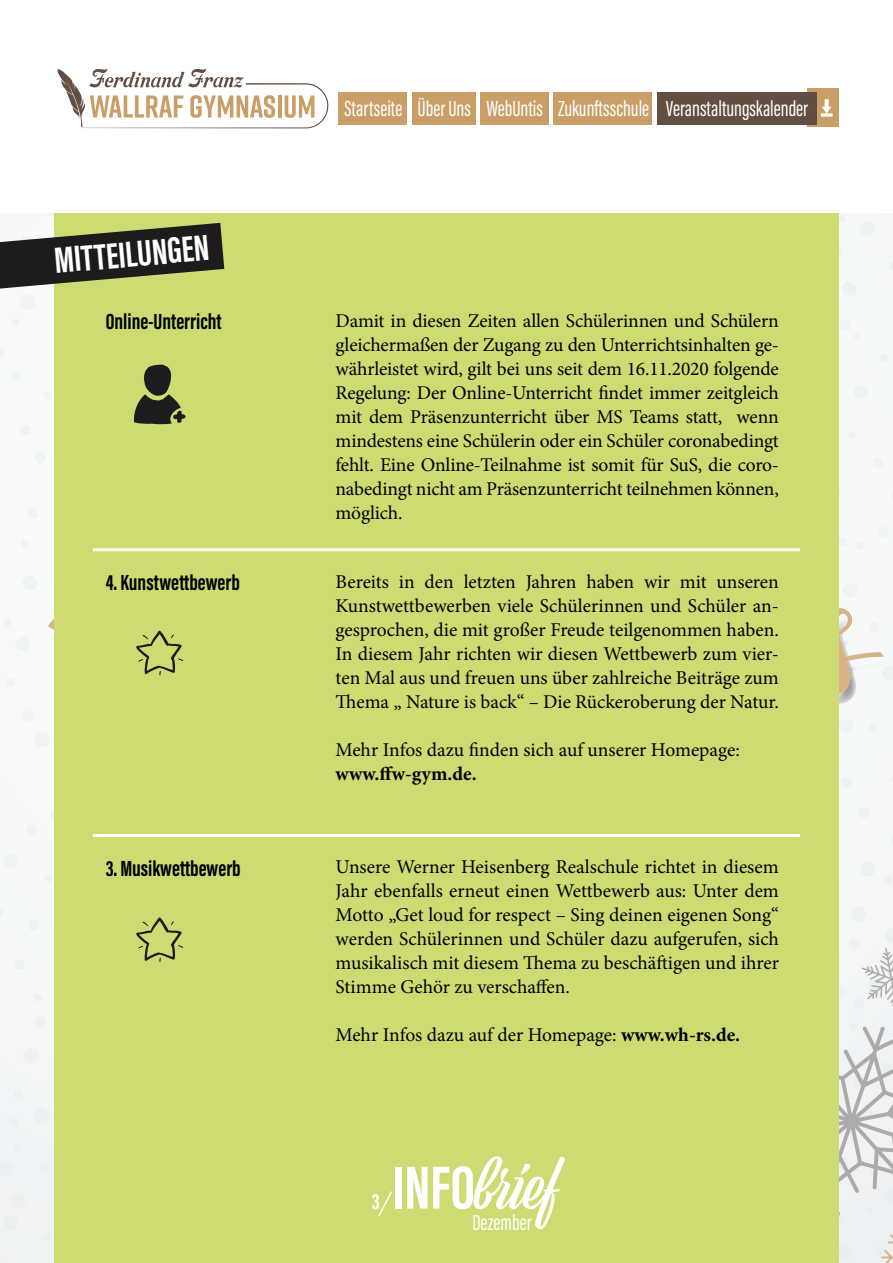
<style>
.page{position:relative;width:893px;height:1263px;background:#f6f8f9}
.page>*{position:absolute;margin:0;border:0;box-sizing:border-box;transform-origin:0 0}
.t1{font:62.7px "Viktor Script";color:#fff}
.t2{font:700 37.5px "Acumin Pro Extra Cond";color:#fff}
.t3{font:22.5px "Acumin Pro Extra Cond";color:#fff}
.t4{font:700 22.5px "Acumin Pro Extra Cond";color:#000}
.t5{font:700 22.5px "Acumin Pro Extra Cond";color:#fff}
.t6{font:19.5px/24px "Minion Pro";letter-spacing:-.005em;color:#000;text-align:justify}
.t7{font:700 19.5px "Minion Pro";letter-spacing:.01em;color:#000}
.s1{font-weight:700}
.s2{font-family:"Acumin Pro Extra Cond";font-weight:700}
</style>
<div class="page">
<div style="left:3px;top:854px;width:15px;height:14px;background:#eff2f2;border-radius:7px"></div>
<div style="left:35px;top:732px;width:15px;height:15px;background:#f0f2f3;border-radius:7px"></div>
<div style="left:15px;top:636px;width:15px;height:15px;background:#f0f3f4;border-radius:7px"></div>
<svg style="left:10px;top:1117px;width:8px;height:8px"></svg>
<svg style="left:44px;top:1234px;width:7px;height:7px"></svg>
<div style="left:3px;top:1215px;width:15px;height:15px;background:#eaeeee;border-radius:7px"></div>
<div style="left:34px;top:1108px;width:15px;height:15px;background:#ebeff0;border-radius:7px"></div>
<div style="left:24px;top:1048px;width:15px;height:15px;background:#ecf0f0;border-radius:7px"></div>
<div style="left:12px;top:1193px;width:14px;height:15px;background:#ebefef;border-radius:7px"></div>
<svg style="left:41px;top:1165px;width:6px;height:7px"></svg>
<svg style="left:14px;top:1145px;width:7px;height:6px"></svg>
<svg style="left:14px;top:1090px;width:7px;height:8px"></svg>
<svg style="left:0;top:1161px;width:13px;height:15px"></svg>
<div style="left:20px;top:294px;width:15px;height:15px;background:#f0f2f3;border-radius:7px"></div>
<div style="left:23px;top:576px;width:14px;height:15px;background:#f0f3f4;border-radius:7px"></div>
<div style="left:842px;top:282px;width:14px;height:15px;background:#eff1f2;border-radius:7px"></div>
<div style="left:859px;top:221px;width:15px;height:15px;background:#eef1f1;border-radius:7px"></div>
<div style="left:854px;top:384px;width:15px;height:15px;background:#eff2f2;border-radius:7px"></div>
<div style="left:851px;top:906px;width:15px;height:15px;background:#ecf0f1;border-radius:7px"></div>
<div style="left:839px;top:719px;width:15px;height:15px;background:#eff1f2;border-radius:7px"></div>
<div style="left:860px;top:861px;width:15px;height:15px;background:#edf0f1;border-radius:7px"></div>
<svg style="left:839px;top:608px;width:45px;height:89px"></svg>
<svg style="left:861px;top:948px;width:32px;height:50px"></svg>
<svg style="left:839px;top:998px;width:54px;height:261px"></svg>
<svg style="left:877px;top:1225px;width:16px;height:38px"></svg>
<div style="left:54px;top:212px;width:785px;height:1051px;background:#cddb72"></div>
<svg style="left:0;top:223px;width:224px;height:66px"></svg>
<div style="left:0;top:0;width:893px;height:213px;background:#fff"></div>
<svg style="left:134px;top:365px;width:52px;height:59px"></svg>
<hr style="left:93px;top:548px;width:707px;height:3px;background:#fff">
<hr style="left:93px;top:834px;width:707px;height:3px;background:#fff">
<svg style="left:136px;top:630px;width:47px;height:46px"></svg>
<svg style="left:136px;top:917px;width:48px;height:45px"></svg>
<svg style="left:378px;top:1191px;width:14px;height:25px"></svg>
<div style="left:808px;top:89px;width:31px;height:38px;background:#ca9e67"></div>
<div style="left:339px;top:92px;width:68px;height:32px;background:#ca9e67"></div>
<div style="left:481px;top:92px;width:68px;height:32px;background:#ca9e67"></div>
<div style="left:657px;top:92px;width:159px;height:32px;background:#634e42"></div>
<div style="left:412px;top:92px;width:64px;height:32px;background:#ca9e67"></div>
<div style="left:553px;top:92px;width:99px;height:32px;background:#ca9e67"></div>
<svg style="left:57px;top:69px;width:271px;height:60px"></svg>
<svg style="left:821px;top:99px;width:12px;height:18px"></svg>
<h2 class="t2" style="left:52px;top:238px;width:157px;rotate:-5deg">MITTEILUNGEN</h2>
<p class="t4" style="left:106px;top:307px;width:118px">Online-Unterricht</p>
<p class="t3" style="left:344px;top:95px;width:465px">Startseite Über Uns WebUntis Zukunftsschule Veranstaltungskalender</p>
<p class="t6" style="left:336px;top:308px;width:445px">Damit in diesen Zeiten allen Schülerinnen und Schülern gleichermaßen der Zugang zu den Unterrichtsinhalten ge&shy;währleistet wird, gilt bei uns seit dem 16.11.2020 folgende Regelung: Der Online-Unterricht findet immer zeitgleich mit dem Präsenzunterricht über MS Teams statt, wenn mindestens eine Schülerin oder ein Schüler coronabedingt fehlt. Eine Online-Teilnahme ist somit für SuS, die coro&shy;nabedingt nicht am Präsenzunterricht teilnehmen können, möglich.</p>
<p class="t4" style="left:106px;top:568px;width:136px">4. Kunstwettbewerb</p>
<p class="t6" style="left:336px;top:569px;width:445px">Bereits in den letzten Jahren haben wir mit unseren Kunstwettbewerben viele Schülerinnen und Schüler an&shy;gesprochen, die mit großer Freude teilgenommen haben.<br>In diesem Jahr richten wir diesen Wettbewerb zum vier&shy;ten Mal aus und freuen uns über zahlreiche Beiträge zum Thema „ Nature is back“ – Die Rückeroberung der Natur.</p>
<p class="t6" style="left:336px;top:737px;width:406px">Mehr Infos dazu finden sich auf unserer Homepage:</p>
<p class="t7" style="left:336px;top:760px;width:143px">www.ffw-gym.de.</p>
<p class="t4" style="left:106px;top:854px;width:136px">3. Musikwettbewerb</p>
<p class="t6" style="left:336px;top:855px;width:445px">Unsere Werner Heisenberg Realschule richtet in diesem Jahr ebenfalls erneut einen Wettbewerb aus: Unter dem Motto „Get loud for respect – Sing deinen eigenen Song“ werden Schülerinnen und Schüler dazu aufgerufen, sich musikalisch mit diesem Thema zu beschäftigen und ihrer Stimme Gehör zu verschaffen.</p>
<p class="t6" style="left:336px;top:1023px;width:406px">Mehr Infos dazu auf der Homepage: <span class="s1">www.wh-rs.de.</span></p>
<p class="t5" style="left:372px;top:1188px;width:9px">3</p>
<h1 class="t1" style="left:392px;top:1150px;width:167px"><span class="s2">INFO</span>brief</h1>
<p class="t3" style="left:472px;top:1209px;width:61px">Dezember</p>
</div>
